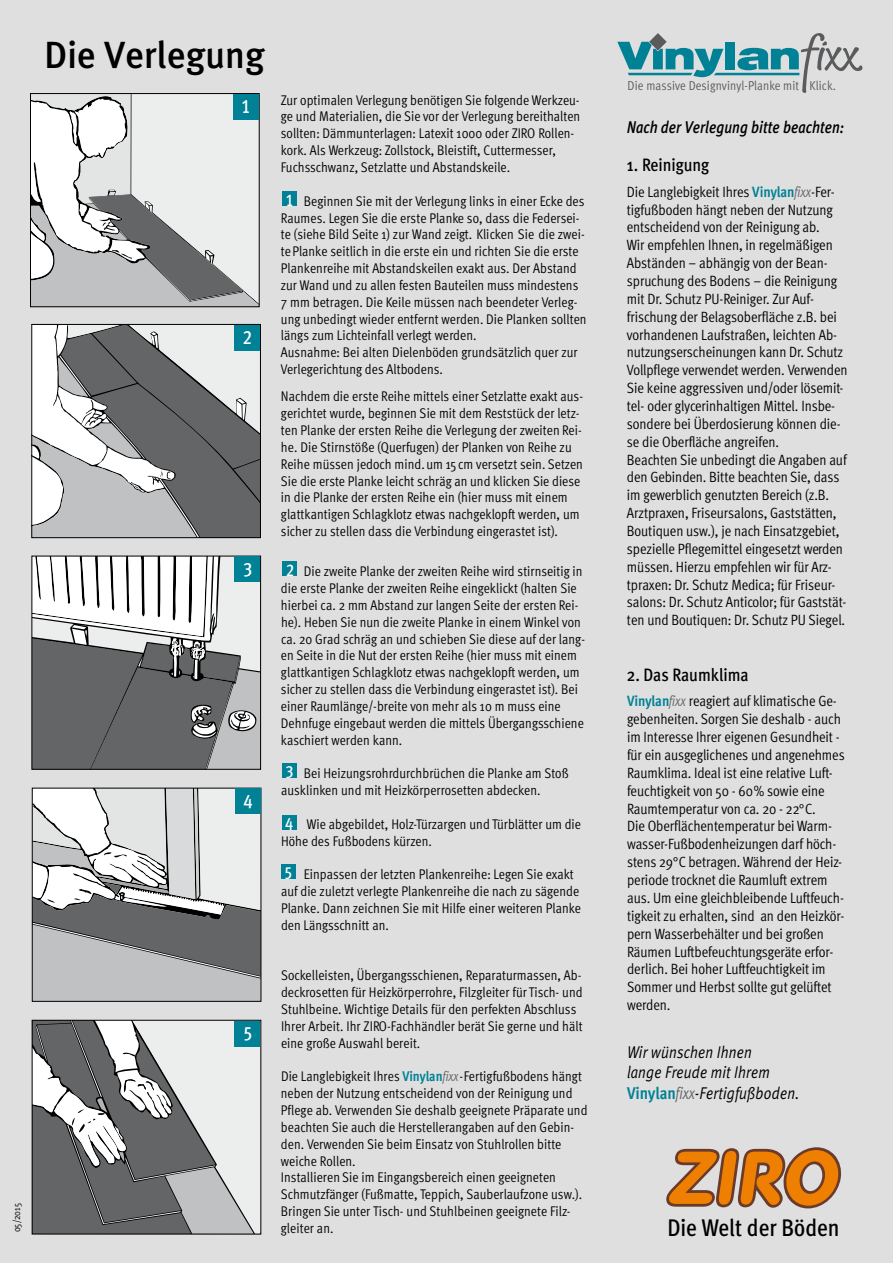
<style>
.page{position:relative;width:893px;height:1263px;background:#dedfde}
.page>*{position:absolute;margin:0;border:0;box-sizing:border-box;transform-origin:0 0}
.t1{font:500 37.95px "Meta Plus";color:#000}
.t2{font:500 24.15px "Meta Cond";color:#000}
.t3{font:19.5px "Meta Cond Medium LF";color:#fff}
.t4{font:500 18px "Meta Cond";color:#000}
.t5{font:500 17.1px "Meta Cond";color:#fff}
.t6{font:17.1px "Meta Cond Medium LF";color:#fff}
.t7{font:italic 16.95px/20.9px "Meta Plus Normal";letter-spacing:.01em;color:#000;scale:.85 1}
.t8{font:italic 500 16.95px "Meta Plus";color:#000;scale:.85 1}
.t9{font:14.85px/17.9px "Meta Cond Normal";letter-spacing:-.005em;color:#000}
.t10{font:14.1px/16.8px "Meta Cond Normal";color:#000}
.t11{font:12.9px "Meta Cond Normal";letter-spacing:.01em;color:#5a5b5d}
.t12{font:9.75px "Meta Cond Normal";letter-spacing:.005em;color:#000}
.s1{font-family:"Meta Cond";font-weight:700;color:#008195}
.s2{font-family:"Meta Plus Normal";font-style:italic;color:#646567}
.s3{font-family:"Meta Cond";font-weight:700;font-style:normal;color:#008195}
.s4{color:#646567}
</style>
<div class="page">
<svg style="left:666px;top:1147px;width:176px;height:61px"></svg>
<svg style="left:617px;top:33px;width:245px;height:60px"></svg>
<div style="left:282px;top:191px;width:15px;height:15px;background:#008195"></div>
<div style="left:282px;top:763px;width:15px;height:15px;background:#008195"></div>
<div style="left:282px;top:815px;width:15px;height:15px;background:#008195"></div>
<div style="left:282px;top:561px;width:15px;height:15px;background:#008195"></div>
<div style="left:281px;top:864px;width:15px;height:15px;background:#008195"></div>
<svg style="left:32px;top:95px;width:226px;height:210px"></svg>
<div style="left:30px;top:93px;width:230px;height:214px;border:1px solid #000"></div>
<div style="left:233px;top:94px;width:26px;height:26px;background:#008195"></div>
<svg style="left:33px;top:326px;width:226px;height:210px;background:#a1a2a3"></svg>
<div style="left:31px;top:324px;width:230px;height:214px;border:1px solid #000"></div>
<div style="left:234px;top:325px;width:26px;height:26px;background:#008195"></div>
<svg style="left:34px;top:1022px;width:225px;height:210px"></svg>
<div style="left:32px;top:1020px;width:229px;height:214px;border:1px solid #000"></div>
<div style="left:235px;top:1020px;width:25px;height:26px;background:#008195"></div>
<svg style="left:34px;top:790px;width:225px;height:210px"></svg>
<div style="left:32px;top:788px;width:229px;height:214px;border:1px solid #000"></div>
<div style="left:235px;top:788px;width:26px;height:26px;background:#008195"></div>
<svg style="left:34px;top:558px;width:225px;height:210px;background:#9d9d9e"></svg>
<div style="left:32px;top:556px;width:229px;height:214px;border:1px solid #000"></div>
<div style="left:234px;top:556px;width:26px;height:26px;background:#008195"></div>
<p class="t12" style="left:11px;top:1232px;width:31px;rotate:-90deg">05/2015</p>
<h1 class="t1" style="left:44px;top:33px;width:222px">Die Verlegung</h1>
<h3 class="t3" style="left:241px;top:95px;width:11px">1</h3>
<h3 class="t3" style="left:242px;top:326px;width:11px">2</h3>
<h3 class="t3" style="left:243px;top:558px;width:11px">3</h3>
<h3 class="t3" style="left:243px;top:790px;width:11px">4</h3>
<h3 class="t3" style="left:243px;top:1022px;width:11px">5</h3>
<p class="t10" style="left:281px;top:91px;width:301px">Zur optimalen Verlegung benötigen Sie folgende Werkzeu&shy;ge und Materialien, die Sie vor der Verlegung bereithalten sollten: Dämmunterlagen: Latexit 1000 oder ZIRO Rollen&shy;kork. Als Werkzeug: Zollstock, Bleistift, Cuttermesser, Fuchsschwanz, Setzlatte und Abstandskeile.</p>
<p class="t10" style="left:281px;top:192px;width:307px;text-indent:23px">Beginnen Sie mit der Verlegung links in einer Ecke des Raumes. Legen Sie die erste Planke so, dass die Federsei&shy;te (siehe Bild Seite 1) zur Wand zeigt. Klicken Sie die zwei&shy;tePlanke seitlich in die erste ein und richten Sie die erste Plankenreihe mit Abstandskeilen exakt aus. Der Abstand zur Wand und zu allen festen Bauteilen muss mindestens 7 mm betragen. Die Keile müssen nach beendeter Verleg&shy;ung unbedingt wieder entfernt werden. Die Planken sollten längs zum Lichteinfall verlegt werden.<br>Ausnahme: Bei alten Dielenböden grundsätzlich quer zur Verlegerichtung des Altbodens.</p>
<p class="t10" style="left:281px;top:388px;width:304px">Nachdem die erste Reihe mittels einer Setzlatte exakt aus&shy;gerichtet wurde, beginnen Sie mit dem Reststück der letz&shy;ten Planke der ersten Reihe die Verlegung der zweiten Rei&shy;he. Die Stirnstöße (Querfugen) der Planken von Reihe zu Reihe müssen jedoch mind. um 15cm versetzt sein. Setzen Sie die erste Planke leicht schräg an und klicken Sie diese in die Planke der ersten Reihe ein (hier muss mit einem glattkantigen Schlagklotz etwas nachgeklopft werden, um sicher zu stellen dass die Verbindung eingerastet ist).</p>
<p class="t10" style="left:281px;top:563px;width:306px;text-indent:23px">Die zweite Planke der zweiten Reihe wird stirnseitig in die erste Planke der zweiten Reihe eingeklickt (halten Sie hierbei ca. 2 mm Abstand zur langen Seite der ersten Rei&shy;he). Heben Sie nun die zweite Planke in einem Winkel von ca. 20 Grad schräg an und schieben Sie diese auf der lang&shy;en Seite in die Nut der ersten Reihe (hier muss mit einem glattkantigen Schlagklotz etwas nachgeklopft werden, um sicher zu stellen dass die Verbindung eingerastet ist). Bei einer Raumlänge/-breite von mehr als 10 m muss eine Dehnfuge eingebaut werden die mittels Übergangsschiene kaschiert werden kann.</p>
<p class="t10" style="left:281px;top:765px;width:289px;text-indent:23px">Bei Heizungsrohrdurchbrüchen die Planke am Stoß ausklinken und mit Heizkörperrosetten abdecken.</p>
<p class="t10" style="left:281px;top:815px;width:302px;text-indent:26px">Wie abgebildet, Holz-Türzargen und Türblätter um die<br>Höhe des Fußbodens kürzen.</p>
<p class="t10" style="left:281px;top:866px;width:302px;text-indent:23px">Einpassen der letzten Plankenreihe: Legen Sie exakt auf die zuletzt verlegte Plankenreihe die nach zu sägende Planke. Dann zeichnen Sie mit Hilfe einer weiteren Planke den Längsschnitt an.</p>
<p class="t10" style="left:281px;top:967px;width:303px">Sockelleisten, Übergangsschienen, Reparaturmassen, Ab&shy;deckrosetten für Heizkörperrohre, Filzgleiter für Tisch- und Stuhlbeine. Wichtige Details für den perfekten Abschluss Ihrer Arbeit. Ihr ZIRO-Fachhändler berät Sie gerne und hält eine große Auswahl bereit.</p>
<p class="t10" style="left:281px;top:1068px;width:308px">Die Langlebigkeit Ihres <span class="s1">Vinylan</span><span class="s2">fixx</span>-Fertigfußbodens hängt neben der Nutzung entscheidend von der Reinigung und Pflege ab. Verwenden Sie deshalb geeignete Präparate und beachten Sie auch die Herstellerangaben auf den Gebin&shy;den. Verwenden Sie beim Einsatz von Stuhlrollen bitte weiche Rollen.<br>Installieren Sie im Eingangsbereich einen geeigneten Schmutzfänger (Fußmatte, Teppich, Sauberlaufzone usw.).<br>Bringen Sie unter Tisch- und Stuhlbeinen geeignete Filz&shy;gleiter an.</p>
<p class="t6" style="left:286px;top:190px;width:10px">1</p>
<p class="t6" style="left:286px;top:560px;width:10px">2</p>
<p class="t5" style="left:286px;top:759px;width:9px">3</p>
<p class="t5" style="left:285px;top:811px;width:10px">4</p>
<p class="t5" style="left:285px;top:860px;width:9px">5</p>
<p class="t11" style="left:628px;top:78px;width:210px">Die massive Designvinyl-Planke mit Klick.</p>
<p class="t8" style="left:627px;top:117px;width:257px">Nach der Verlegung bitte beachten:</p>
<p class="t4" style="left:627px;top:155px;width:84px">1. Reinigung</p>
<p class="t9" style="left:627px;top:182px;width:222px">Die Langlebigkeit Ihres <span class="s1">Vinylan</span><span class="s2">fixx</span>-Fer&shy;tigfußboden hängt neben der Nutzung entscheidend von der Reinigung ab.<br>Wir empfehlen Ihnen, in regelmäßigen Abständen – abhängig von der Bean&shy;spruchung des Bodens – die Reinigung mit Dr. Schutz PU-Reiniger. Zur Auf&shy;frischung der Belagsoberfläche z.B. bei vorhandenen Laufstraßen, leichten Ab&shy;nutzungserscheinungen kann Dr. Schutz Vollpflege verwendet werden. Verwenden Sie keine aggressiven und/oder lösemit&shy;tel- oder glycerinhaltigen Mittel. Insbe&shy;sondere bei Überdosierung können die&shy;se die Oberfläche angreifen.<br>Beachten Sie unbedingt die Angaben auf den Gebinden. Bitte beachten Sie, dass im gewerblich genutzten Bereich (z.B.<br>Arztpraxen, Friseursalons, Gaststätten, Boutiquen usw.), je nach Einsatzgebiet, spezielle Pflegemittel eingesetzt werden müssen. Hierzu empfehlen wir für Arz&shy;tpraxen: Dr. Schutz Medica; für Friseur&shy;salons: Dr. Schutz Anticolor; für Gaststät&shy;ten und Boutiquen: Dr. Schutz PU Siegel.</p>
<p class="t4" style="left:627px;top:664px;width:123px">2. Das Raumklima</p>
<p class="t9" style="left:627px;top:692px;width:219px"><span class="s1">Vinylan</span><span class="s2">fixx</span> reagiert auf klimatische Ge&shy;gebenheiten. Sorgen Sie deshalb - auch im Interesse Ihrer eigenen Gesundheit - für ein ausgeglichenes und angenehmes Raumklima. Ideal ist eine relative Luft&shy;feuchtigkeit von 50 - 60% sowie eine Raumtemperatur von ca. 20 - 22°C.<br>Die Oberflächentemperatur bei Warm&shy;wasser-Fußbodenheizungen darf höch&shy;stens 29° C betragen. Während der Heiz&shy;periode trocknet die Raumluft extrem aus. Um eine gleichbleibende Luftfeuch&shy;tigkeit zu erhalten, sind an den Heizkör&shy;pern Wasserbehälter und bei großen Räumen Luftbefeuchtungsgeräte erfor&shy;derlich. Bei hoher Luftfeuchtigkeit im Sommer und Herbst sollte gut gelüftet werden.</p>
<p class="t7" style="left:627px;top:1041px;width:204px">Wir wünschen Ihnen<br>lange Freude mit Ihrem<br><span class="s3">Vinylan</span><span class="s4">fixx</span>-Fertigfußboden.</p>
<h2 class="t2" style="left:667px;top:1213px;width:174px">Die Welt der Böden</h2>
</div>
